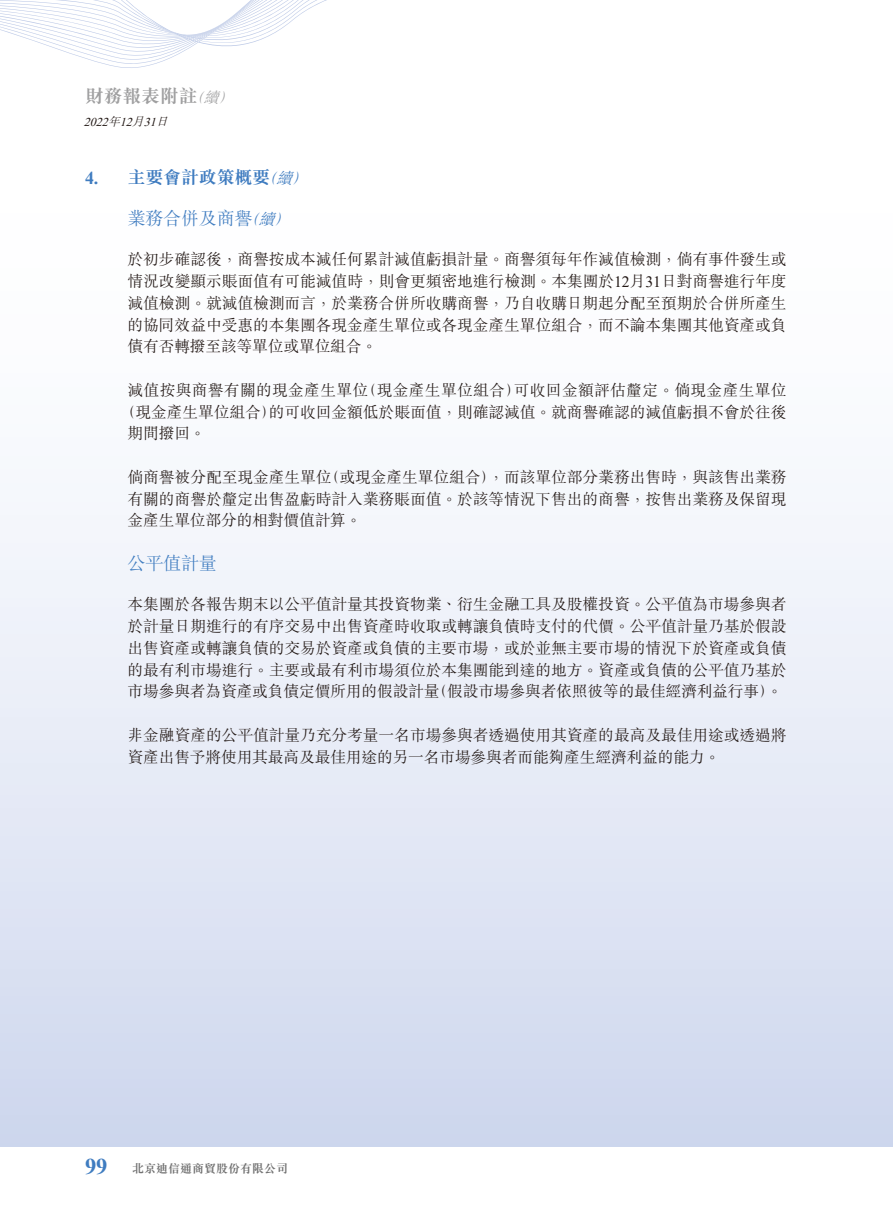
<style>
.page{position:relative;width:893px;height:1212px;background:#fff}
.page>*{position:absolute;margin:0;border:0;box-sizing:border-box;transform-origin:0 0}
.t1{font:18.75px "M Sung HK Bold E Ten B5 H";color:#9f9fa0}
.t2{font:18px "M Sung HK Light E Ten B5 H";letter-spacing:-.01em;color:#3f7cc0}
.t3{font:18px "M Sung HK Bold E Ten B5 H";letter-spacing:-.01em;color:#3f7cc0}
.t4{font:15.75px/21.8px "M Sung HK Light E Ten B5 H";letter-spacing:-.005em;color:#231916;text-align:justify}
.t5{font:15.75px "M Sung HK Light E Ten B5 H";letter-spacing:.02em;color:#231916}
.t6{font:12px "M Sung HK Bold E Ten B5 H";color:#717171}
.t7{font:italic 12px "Times New Roman";color:#231916}
.s1{font-family:"M Sung HK Light E Ten B5 H";font-style:italic;font-size:15px}
.s2{font-family:"M Sung HK Light E Ten B5 H"}
.s3{font-family:"Times New Roman";font-weight:700}
.s4{font-family:"M Sung HK Light E Ten B5 H";font-style:italic;font-size:15.75px}
.s5{font-style:italic;font-size:15.75px}
.s6{font-family:"Times New Roman"}
.s7{font-family:"Times New Roman";font-weight:700;font-size:22.5px;color:#3f7cc0}
</style>
<div class="page">
<div style="left:0;top:0;width:893px;height:1147px;background:linear-gradient(to bottom,#fff,#d3dbef)"></div>
<svg style="left:0;top:0;width:526px;height:68px"></svg>
<p class="t1" style="left:85px;top:89px;width:154px">財務報表附註<span class="s1">（續）</span></p>
<p class="t7" style="left:84px;top:115px;width:89px">2022<span class="s2">年</span>12<span class="s2">月</span>31<span class="s2">日</span></p>
<p class="t3" style="left:85px;top:170px;width:228px"><span class="s3">4.</span> 主要會計政策概要<span class="s4">（續）</span></p>
<p class="t2" style="left:128px;top:211px;width:168px">業務合併及商譽<span class="s5">（續）</span></p>
<p class="t4" style="left:128px;top:251px;width:661px">於初步確認後，商譽按成本減任何累計減值虧損計量。商譽須每年作減值檢測，倘有事件發生或情況改變顯示賬面值有可能減值時，則會更頻密地進行檢測。本集團於<span class="s6">12</span>月<span class="s6">31</span>日對商譽進行年度減值檢測。就減值檢測而言，於業務合併所收購商譽，乃自收購日期起分配至預期於合併所產生的協同效益中受惠的本集團各現金產生單位或各現金產生單位組合，而不論本集團其他資產或負債有否轉撥至該等單位或單位組合。</p>
<p class="t5" style="left:128px;top:384px;width:661px">減值按與商譽有關的現金產生單位（現金產生單位組合）可收回金額評估釐定。倘現金產生單位</p>
<p class="t4" style="left:120px;top:403px;width:668px">（現金產生單位組合）的可收回金額低於賬面值，則確認減值。就商譽確認的減值虧損不會於往後</p>
<p class="t4" style="left:128px;top:425px;width:80px">期間撥回。</p>
<p class="t4" style="left:128px;top:468px;width:661px">倘商譽被分配至現金產生單位（或現金產生單位組合），而該單位部分業務出售時，與該售出業務有關的商譽於釐定出售盈虧時計入業務賬面值。於該等情況下售出的商譽，按售出業務及保留現金產生單位部分的相對價值計算。</p>
<p class="t2" style="left:128px;top:556px;width:91px">公平值計量</p>
<p class="t4" style="left:128px;top:596px;width:661px">本集團於各報告期末以公平值計量其投資物業、衍生金融工具及股權投資。公平值為市場參與者於計量日期進行的有序交易中出售資產時收取或轉讓負債時支付的代價。公平值計量乃基於假設出售資產或轉讓負債的交易於資產或負債的主要市場，或於並無主要市場的情況下於資產或負債的最有利市場進行。主要或最有利市場須位於本集團能到達的地方。資產或負債的公平值乃基於市場參與者為資產或負債定價所用的假設計量（假設市場參與者依照彼等的最佳經濟利益行事）。</p>
<p class="t4" style="left:128px;top:726px;width:661px">非金融資產的公平值計量乃充分考量一名市場參與者透過使用其資產的最高及最佳用途或透過將資產出售予將使用其最高及最佳用途的另一名市場參與者而能夠產生經濟利益的能力。</p>
<p class="t6" style="left:85px;top:1163px;width:205px"><span class="s7">99</span> 北京迪信通商貿股份有限公司</p>
</div>
